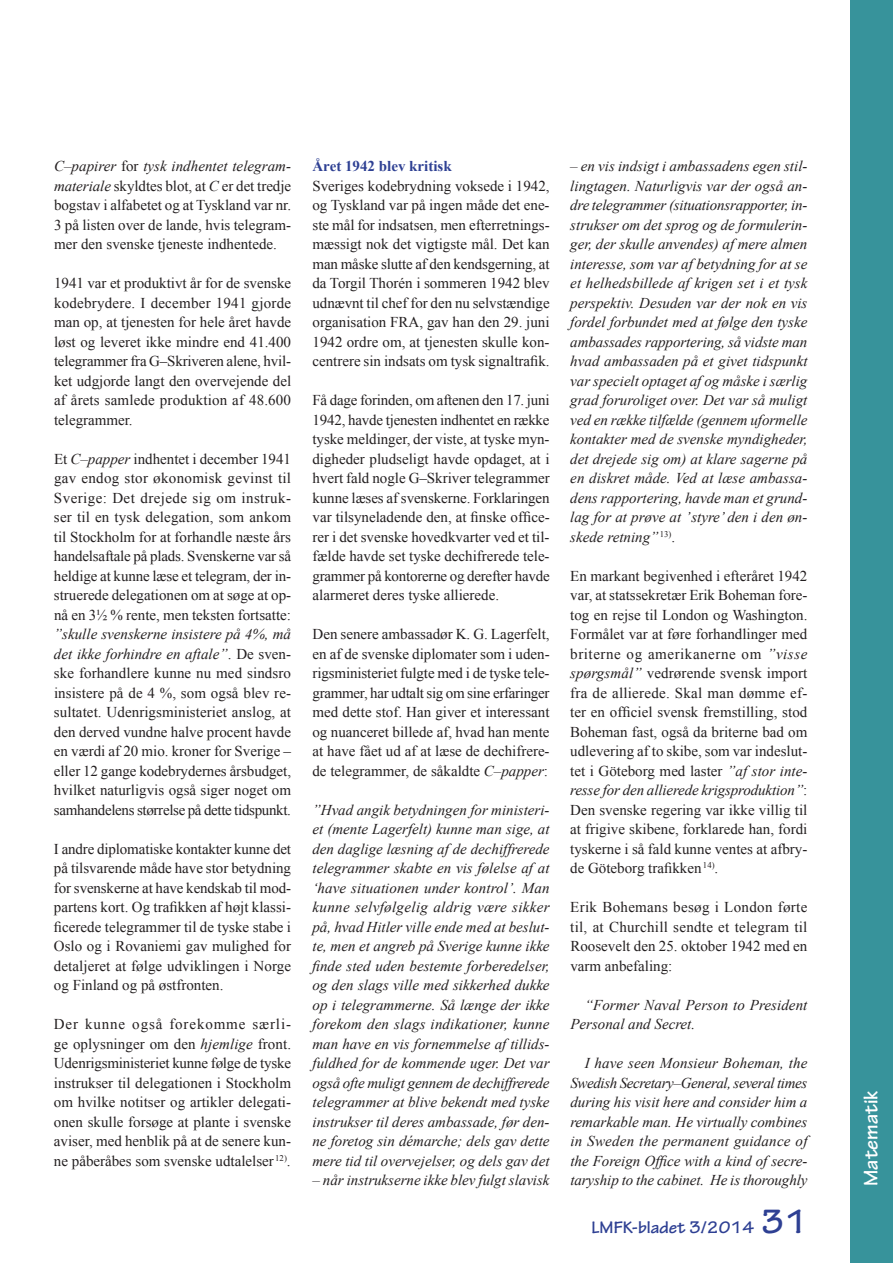
<style>
.page{position:relative;width:893px;height:1263px;background:#fff}
.page>*{position:absolute;margin:0;border:0;box-sizing:border-box;transform-origin:0 0}
.t1{font:700 21px "Tekton Pro";color:#fff}
.t2{font:700 18px "Tekton Pro";color:#2e4093}
.t3{font:15px/19.5px "Times New Roman";color:#231f20;text-align:justify}
.t4{font:italic 15px/19.5px "Times New Roman";color:#231f20;text-align:justify}
.t5{font:700 15px "Times New Roman";color:#2e4093}
.s1{font-style:italic}
.s2{font-style:normal}
.s3{font-size:36px}
</style>
<div class="page">
<div style="left:850px;top:0;width:43px;height:1263px;background:#37939b"></div>
<p class="t3" style="left:54px;top:156px;width:239px"><span class="s1">C–papirer</span> for <span class="s1">tysk indhentet telegram&shy;materiale</span> skyldtes blot, at <span class="s1">C</span> er det tredje bogstav i alfabetet og at Tyskland var nr.<br>3 på listen over de lande, hvis telegram&shy;mer den svenske tjeneste indhentede.</p>
<p class="t3" style="left:54px;top:273px;width:239px">1941 var et produktivt år for de svenske kodebrydere. I december 1941 gjorde man op, at tjenesten for hele året havde løst og leveret ikke mindre end 41.400 telegrammer fra G–Skriveren alene, hvil&shy;ket udgjorde langt den overvejende del af årets samlede produktion af 48.600 telegrammer.</p>
<p class="t3" style="left:54px;top:448px;width:239px">Et <span class="s1">C–papper</span> indhentet i december 1941 gav endog stor økonomisk gevinst til Sverige: Det drejede sig om instruk&shy;ser til en tysk delegation, som ankom til Stockholm for at forhandle næste års handelsaftale på plads. Svenskerne var så heldige at kunne læse et telegram, der in&shy;struerede delegationen om at søge at op&shy;nå en 3½ % rente, men teksten fortsatte:</p>
<p class="t3" style="left:54px;top:624px;width:239px"><span class="s1">”skulle svenskerne insistere på 4%, må det ikke forhindre en aftale”</span>. De sven&shy;ske forhandlere kunne nu med sindsro insistere på de 4 %, som også blev re&shy;sultatet. Udenrigsministeriet anslog, at den derved vundne halve procent havde en værdi af 20 mio. kroner for Sverige – eller 12 gange kodebrydernes årsbudget, hvilket naturligvis også siger noget om samhandelens størrelse på dette tidspunkt.</p>
<p class="t3" style="left:54px;top:838px;width:239px">I andre diplomatiske kontakter kunne det på tilsvarende måde have stor betydning for svenskerne at have kendskab til mod&shy;partens kort. Og trafikken af højt klassi&shy;ficerede telegrammer til de tyske stabe i Oslo og i Rovaniemi gav mulighed for detaljeret at følge udviklingen i Norge og Finland og på østfronten.</p>
<p class="t3" style="left:54px;top:1014px;width:239px">Der kunne også forekomme særli&shy;ge oplysninger om den <span class="s1">hjemlige</span> front.<br>Udenrigsministeriet kunne følge de tyske instrukser til delegationen i Stockholm om hvilke notitser og artikler delegati&shy;onen skulle forsøge at plante i svenske aviser, med henblik på at de senere kun&shy;ne påberåbes som svenske udtalelser <sup>12)</sup>.</p>
<p class="t5" style="left:312px;top:156px;width:141px">Året 1942 blev kritisk</p>
<p class="t3" style="left:312px;top:175px;width:239px">Sveriges kodebrydning voksede i 1942, og Tyskland var på ingen måde det ene&shy;ste mål for indsatsen, men efterretnings&shy;mæssigt nok det vigtigste mål. Det kan man måske slutte af den kendsgerning, at da Torgil Thorén i sommeren 1942 blev udnævnt til chef for den nu selvstændige organisation FRA, gav han den 29. juni 1942 ordre om, at tjenesten skulle kon&shy;centrere sin indsats om tysk signaltrafik.</p>
<p class="t3" style="left:312px;top:390px;width:239px">Få dage forinden, om aftenen den 17. juni 1942, havde tjenesten indhentet en række tyske meldinger, der viste, at tyske myn&shy;digheder pludseligt havde opdaget, at i hvert fald nogle G–Skriver telegrammer kunne læses af svenskerne. Forklaringen var tilsyneladende den, at finske office&shy;rer i det svenske hovedkvarter ved et til&shy;fælde havde set tyske dechifrerede tele&shy;grammer på kontorerne og derefter havde alarmeret deres tyske allierede.</p>
<p class="t3" style="left:312px;top:624px;width:239px">Den senere ambassadør K. G. Lagerfelt, en af de svenske diplomater som i uden&shy;rigsministeriet fulgte med i de tyske tele&shy;grammer, har udtalt sig om sine erfaringer med dette stof. Han giver et interessant og nuanceret billede af, hvad han mente at have fået ud af at læse de dechifrere&shy;de telegrammer, de såkaldte <span class="s1">C–papper</span>:</p>
<p class="t4" style="left:312px;top:799px;width:239px">”Hvad angik betydningen for ministeri&shy;et (mente Lagerfelt) kunne man sige, at den daglige læsning af de dechiffrerede telegrammer skabte en vis følelse af at ‘have situationen under kontrol’. Man kunne selvfølgelig aldrig være sikker på, hvad Hitler ville ende med at beslut&shy;te, men et angreb på Sverige kunne ikke finde sted uden bestemte forberedelser, og den slags ville med sikkerhed dukke op i telegrammerne. Så længe der ikke forekom den slags indikationer, kunne man have en vis fornemmelse af tillids&shy;fuldhed for de kommende uger. Det var også ofte muligt gennem de dechiffrerede telegrammer at blive bekendt med tyske instrukser til deres ambassade, før den&shy;ne foretog sin démarche; dels gav dette mere tid til overvejelser, og dels gav det</p>
<p class="t4" style="left:312px;top:1170px;width:239px">– når instrukserne ikke blev fulgt slavisk</p>
<p class="t4" style="left:570px;top:156px;width:239px">– en vis indsigt i ambassadens egen stil&shy;lingtagen. Naturligvis var der også an&shy;dre telegrammer (situationsrapporter, in&shy;strukser om det sprog og de formulerin&shy;ger, der skulle anvendes) af mere almen interesse, som var af betydning for at se et helhedsbillede af krigen set i et tysk perspektiv. Desuden var der nok en vis fordel forbundet med at følge den tyske ambassades rapportering, så vidste man hvad ambassaden på et givet tidspunkt var specielt optaget af og måske i særlig grad foruroliget over. Det var så muligt ved en række tilfælde (gennem uformelle kontakter med de svenske myndigheder, det drejede sig om) at klare sagerne på en diskret måde. Ved at læse ambassa&shy;dens rapportering, havde man et grund&shy;lag for at prøve at ’ styre’ den i den øn&shy;skede retning”<sup>13)</sup><span class="s2">.</span></p>
<p class="t3" style="left:570px;top:565px;width:239px">En markant begivenhed i efteråret 1942 var, at statssekretær Erik Boheman fore&shy;tog en rejse til London og Washington.<br>Formålet var at føre forhandlinger med briterne og amerikanerne om <span class="s1">”visse spørgsmål”</span> vedrørende svensk import fra de allierede. Skal man dømme ef&shy;ter en officiel svensk fremstilling, stod Boheman fast, også da briterne bad om udlevering af to skibe, som var indeslut&shy;tet i Göteborg med laster <span class="s1">”af stor inte&shy;resse for den allierede krigsproduktion”</span>:<br>Den svenske regering var ikke villig til at frigive skibene, forklarede han, fordi tyskerne i så fald kunne ventes at afbry&shy;de Göteborg trafikken <sup>14)</sup>.</p>
<p class="t3" style="left:570px;top:897px;width:239px">Erik Bohemans besøg i London førte til, at Churchill sendte et telegram til Roosevelt den 25. oktober 1942 med en varm anbefaling:</p>
<p class="t4" style="left:570px;top:994px;width:239px;text-indent:14px">“Former Naval Person to President<br>Personal and Secret.</p>
<p class="t4" style="left:570px;top:1053px;width:239px;text-indent:14px">I have seen Monsieur Boheman, the Swedish Secretary–General, several times during his visit here and consider him a remarkable man. He virtually combines in Sweden the permanent guidance of the Foreign Office with a kind of secre&shy;taryship to the cabinet. He is thoroughly</p>
<p class="t2" style="left:591px;top:1217px;width:218px">LMFK-bladet 3/2014 <span class="s3">31</span></p>
<h1 class="t1" style="left:858px;top:1194px;width:97px;rotate:-90deg">Matematik</h1>
</div>
